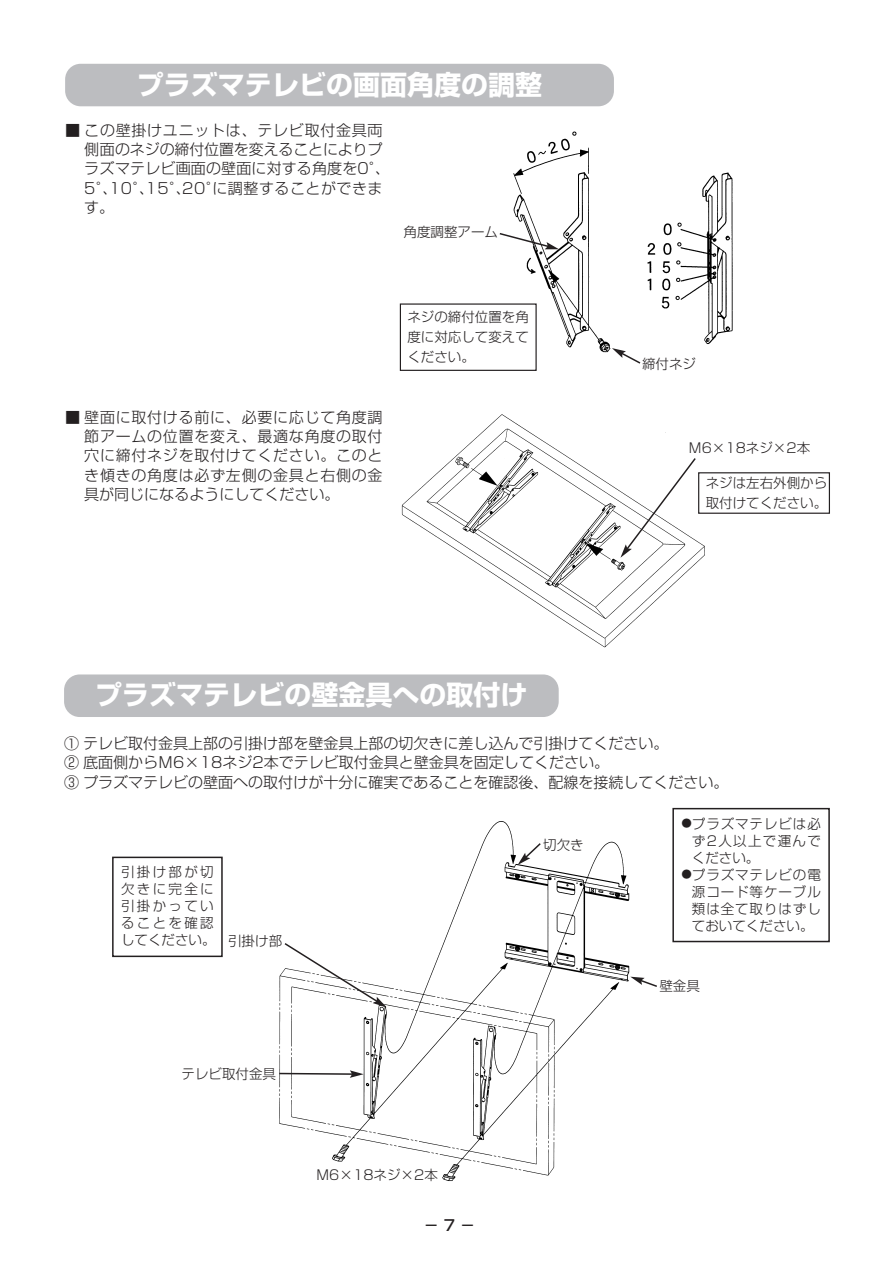
<style>
.page{position:relative;width:893px;height:1263px;background:#fff}
.page>*{position:absolute;margin:0;border:0;box-sizing:border-box;transform-origin:0 0}
.t1{font:700 27px "Shin Go";color:#fff}
.t2{font:300 15px/19.2px "Shin Go";color:#231f20}
.t3{font:500 15px "Shin Go";color:#231f20}
.t4{font:300 13.5px/17px "Shin Go";color:#231f20;text-align:justify}
.t5{font:300 13.5px/17px "Shin Go";letter-spacing:.17em;color:#231f20}
.s1{font-size:10.5px}
</style>
<div class="page">
<img style="left:279px;top:821px;width:354px;height:360px">
<svg style="left:517px;top:842px;width:25px;height:23px"></svg>
<div style="left:64px;top:674px;width:494px;height:43px;background:#bcbdc0;border-radius:16px"></div>
<div style="left:112px;top:857px;width:111px;height:100px;border:2px solid #231f20"></div>
<div style="left:672px;top:808px;width:157px;height:134px;border:2px solid #231f20"></div>
<svg style="left:279px;top:1070px;width:85px;height:8px"></svg>
<svg style="left:630px;top:977px;width:27px;height:11px"></svg>
<div style="left:65px;top:64px;width:549px;height:42px;background:#bcbdc0;border-radius:16px"></div>
<img style="left:513px;top:131px;width:220px;height:224px">
<img style="left:401px;top:414px;width:304px;height:234px">
<div style="left:698px;top:472px;width:132px;height:42px;border:1px solid #231f20"></div>
<svg style="left:620px;top:456px;width:77px;height:102px"></svg>
<svg style="left:283px;top:942px;width:103px;height:65px"></svg>
<div style="left:400px;top:303px;width:136px;height:68px;border:1px solid #231f20"></div>
<svg style="left:612px;top:348px;width:30px;height:16px"></svg>
<svg style="left:499px;top:232px;width:60px;height:17px"></svg>
<h1 class="t1" style="left:137px;top:74px;width:406px">プラズマテレビの画面角度の調整</h1>
<p class="t2" style="left:84px;top:123px;width:307px;text-indent:-19px">■ この壁掛けユニットは、テレビ取付金具両側面のネジの締付位置を変えることによりプラズマテレビ画面の壁面に対する角度を0°、<br>5°、10°、15°、20°に調整することができます。</p>
<p class="t4" style="left:403px;top:225px;width:96px">角度調整アーム</p>
<p class="t2" style="left:84px;top:410px;width:300px;text-align:justify;text-indent:-19px">■ 壁面に取付ける前に、必要に応じて角度調節アームの位置を変え、最適な角度の取付穴に締付ネジを取付けてください。このとき傾きの角度は必ず左側の金具と右側の金具が同じになるようにしてください。</p>
<p class="t4" style="left:407px;top:309px;width:123px;line-height:20.2px">ネジの締付位置を角度に対応して変えてください。</p>
<p class="t4" style="left:642px;top:358px;width:55px">締付ネジ</p>
<p class="t4" style="left:689px;top:441px;width:123px">M6×18ネジ×2本</p>
<p class="t4" style="left:705px;top:474px;width:123px;line-height:20.2px">ネジは左右外側から取付けてください。</p>
<h1 class="t1" style="left:95px;top:685px;width:434px">プラズマテレビの壁金具への取付け</h1>
<p class="t2" style="left:64px;top:735px;width:666px">① テレビ取付金具上部の引掛け部を壁金具上部の切欠きに差し込んで引掛けてください。<br>② 底面側からＭ6×18ネジ2本でテレビ取付金具と壁金具を固定してください。<br>③ プラズマテレビの壁面への取付けが十分に確実であることを確認後、配線を接続してください。</p>
<p class="t5" style="left:121px;top:866px;width:96px">引掛け部が切欠きに完全に引掛かっていることを確認してください。</p>
<p class="t4" style="left:228px;top:934px;width:55px">引掛け部</p>
<p class="t4" style="left:181px;top:1067px;width:96px">テレビ取付金具</p>
<p class="t4" style="left:316px;top:1168px;width:123px">M6×18ネジ×2本</p>
<p class="t3" style="left:424px;top:1219px;width:53px">－7－</p>
<p class="t4" style="left:543px;top:838px;width:42px">切欠き</p>
<p class="t4" style="left:692px;top:817px;width:130px;text-indent:-10px"><span class="s1">●</span>プラズマテレビは必ず2人以上で運んでください。</p>
<p class="t4" style="left:692px;top:868px;width:130px;text-indent:-10px"><span class="s1">●</span>プラズマテレビの電源コード等ケーブル類は全て取りはずしておいてください。</p>
<p class="t4" style="left:659px;top:979px;width:42px">壁金具</p>
</div>
